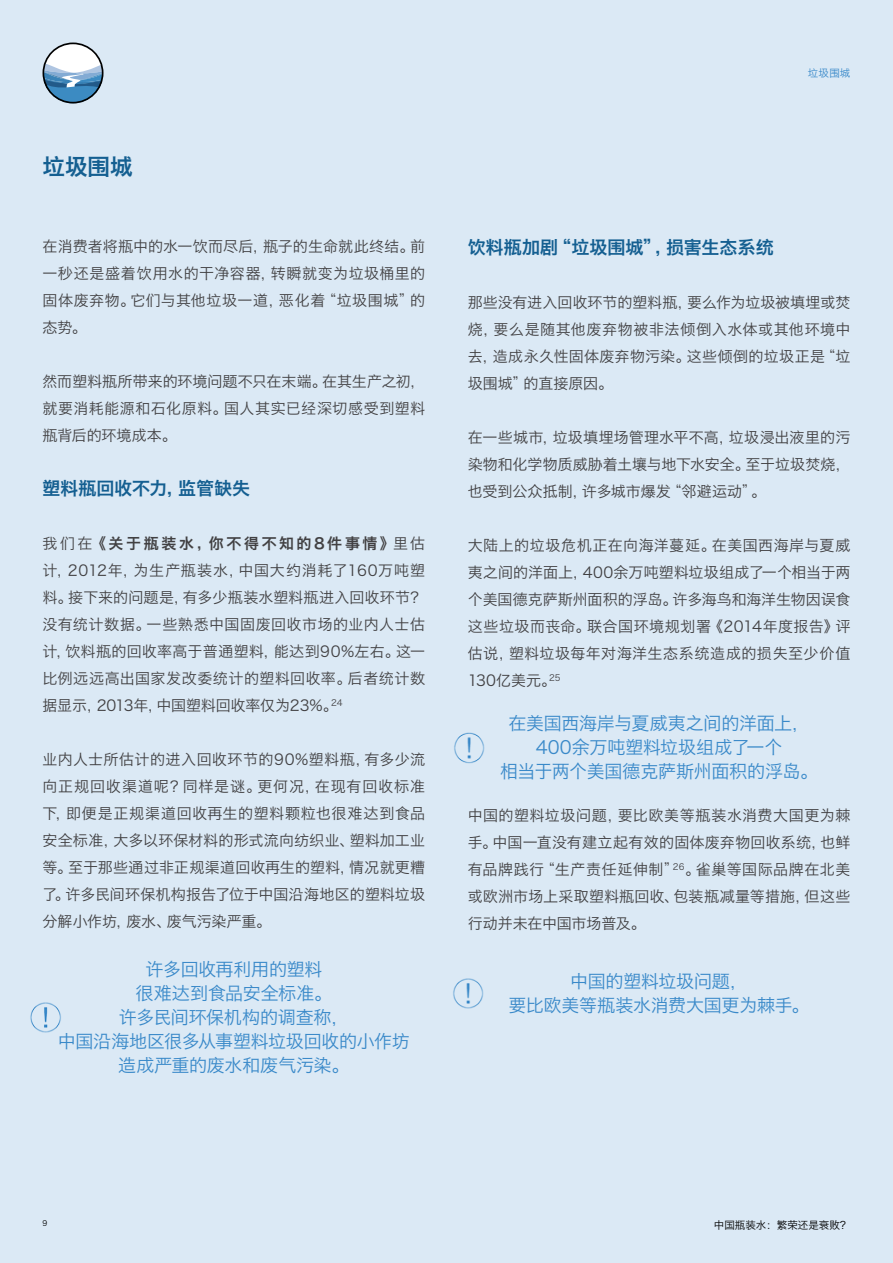
<style>
.page{position:relative;width:893px;height:1263px;background:#dbe9f5}
.page>*{position:absolute;margin:0;border:0;box-sizing:border-box;transform-origin:0 0}
.t1{font:22.5px "Hiragino Sans GB W6";color:#145f91}
.t2{font:18px/24px "Hiragino Sans GB W3";letter-spacing:-.015em;color:#3989c9;text-align:center}
.t3{font:18px "Hiragino Sans GB W6";color:#145f91}
.t4{font:15px/27px "Hiragino Sans GB W3";letter-spacing:.015em;color:#414042;text-align:justify}
.t5{font:15px "Hiragino Sans GB W6";letter-spacing:.175em;color:#414042}
.t6{font:10.5px "Hiragino Sans GB W3";color:#000}
.t7{font:10.5px "Hiragino Sans GB W3";color:#3989c9}
.t8{font:7.5px "Hiragino Sans GB W3";color:#000}
.s1{font-family:"Hiragino Sans GB W3"}
</style>
<div class="page">
<svg style="left:43px;top:43px;width:61px;height:60px"></svg>
<img style="left:30px;top:1002px;width:31px;height:31px">
<img style="left:454px;top:732px;width:31px;height:32px">
<img style="left:453px;top:978px;width:31px;height:31px">
<h1 class="t1" style="left:43px;top:152px;width:91px">垃圾围城</h1>
<p class="t4" style="left:43px;top:232px;width:384px">在消费者将瓶中的水一饮而尽后，瓶子的生命就此终结。前一秒还是盛着饮用水的干净容器，转瞬就变为垃圾桶里的固体废弃物。它们与其他垃圾一道，恶化着“垃圾围城”的态势。</p>
<p class="t4" style="left:43px;top:367px;width:384px">然而塑料瓶所带来的环境问题不只在末端。在其生产之初，就要消耗能源和石化原料。国人其实已经深切感受到塑料瓶背后的环境成本。</p>
<p class="t3" style="left:43px;top:476px;width:209px">塑料瓶回收不力，监管缺失</p>
<p class="t5" style="left:43px;top:533px;width:384px"><span class="s1">我们在</span>《关于瓶装水，你不得不知的8件事情》<span class="s1">里估</span></p>
<p class="t4" style="left:43px;top:556px;width:384px">计，2012年，为生产瓶装水，中国大约消耗了160万吨塑料。接下来的问题是，有多少瓶装水塑料瓶进入回收环节？没有统计数据。一些熟悉中国固废回收市场的业内人士估计，饮料瓶的回收率高于普通塑料，能达到90%左右。这一比例远远高出国家发改委统计的塑料回收率。后者统计数据显示，2013年，中国塑料回收率仅为23%。<sup>24</sup></p>
<p class="t4" style="left:43px;top:745px;width:384px">业内人士所估计的进入回收环节的90%塑料瓶，有多少流向正规回收渠道呢？同样是谜。更何况，在现有回收标准下，即便是正规渠道回收再生的塑料颗粒也很难达到食品安全标准，大多以环保材料的形式流向纺织业、塑料加工业等。至于那些通过非正规渠道回收再生的塑料，情况就更糟了。许多民间环保机构报告了位于中国沿海地区的塑料垃圾分解小作坊，废水、废气污染严重。</p>
<p class="t2" style="left:58px;top:957px;width:353px">许多回收再利用的塑料<br>很难达到食品安全标准。<br>许多民间环保机构的调查称，<br>中国沿海地区很多从事塑料垃圾回收的小作坊造成严重的废水和废气污染。</p>
<p class="t7" style="left:808px;top:66px;width:44px">垃圾围城</p>
<p class="t3" style="left:468px;top:236px;width:307px">饮料瓶加剧“垃圾围城”，损害生态系统</p>
<p class="t4" style="left:468px;top:289px;width:384px">那些没有进入回收环节的塑料瓶，要么作为垃圾被填埋或焚烧，要么是随其他废弃物被非法倾倒入水体或其他环境中去，造成永久性固体废弃物污染。这些倾倒的垃圾正是“垃圾围城”的直接原因。</p>
<p class="t4" style="left:468px;top:424px;width:384px">在一些城市，垃圾填埋场管理水平不高，垃圾浸出液里的污染物和化学物质威胁着土壤与地下水安全。至于垃圾焚烧，也受到公众抵制，许多城市爆发“邻避运动”。</p>
<p class="t4" style="left:468px;top:532px;width:384px">大陆上的垃圾危机正在向海洋蔓延。在美国西海岸与夏威夷之间的洋面上，400余万吨塑料垃圾组成了一个相当于两个美国德克萨斯州面积的浮岛。许多海鸟和海洋生物因误食这些垃圾而丧命。联合国环境规划署《2014年度报告》评估说，塑料垃圾每年对海洋生态系统造成的损失至少价值130亿美元。<sup>25</sup></p>
<p class="t2" style="left:500px;top:711px;width:320px">在美国西海岸与夏威夷之间的洋面上，<br>400余万吨塑料垃圾组成了一个<br>相当于两个美国德克萨斯州面积的浮岛。</p>
<p class="t4" style="left:468px;top:802px;width:384px">中国的塑料垃圾问题，要比欧美等瓶装水消费大国更为棘手。中国一直没有建立起有效的固体废弃物回收系统，也鲜有品牌践行“生产责任延伸制”<sup>26</sup>。雀巢等国际品牌在北美或欧洲市场上采取塑料瓶回收、包装瓶减量等措施，但这些行动并未在中国市场普及。</p>
<p class="t2" style="left:509px;top:969px;width:303px">中国的塑料垃圾问题，<br>要比欧美等瓶装水消费大国更为棘手。</p>
<p class="t8" style="left:43px;top:1219px;width:6px">9</p>
<p class="t6" style="left:714px;top:1218px;width:138px">中国瓶装水：繁荣还是衰败？</p>
</div>
